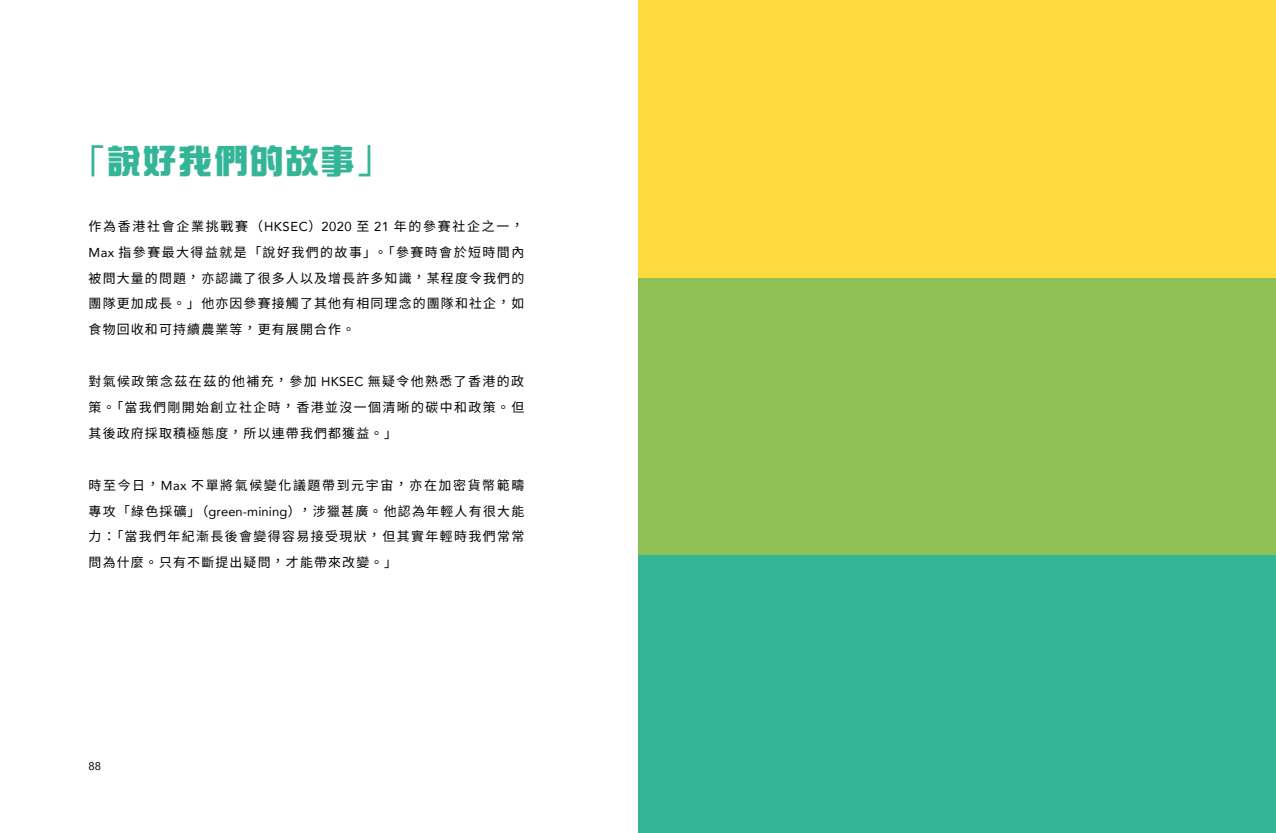
<style>
.page{position:relative;width:1276px;height:833px;background:#fff}
.page>*{position:absolute;margin:0;border:0;box-sizing:border-box;transform-origin:0 0}
.t1{font:700 34.5px "CJ Ngai HK";letter-spacing:.035em;color:#35b597}
.t2{font:13px/25.9px "Noto Sans Hant";letter-spacing:.09em;color:#000;text-align:justify}
.t3{font:11.25px "Avenir";color:#000}
.s1{font-family:"Avenir"}
</style>
<div class="page">
<div style="left:638px;top:555px;width:638px;height:278px;background:#35b597"></div>
<div style="left:638px;top:278px;width:638px;height:277px;background:#8ec055"></div>
<div style="left:638px;top:0;width:638px;height:278px;background:#ffdb3f"></div>
<h1 class="t1" style="left:71px;top:139px;width:321px">「說好我們的故事」</h1>
<p class="t2" style="left:89px;top:213px;width:437px">作為香港社會企業挑戰賽（<span class="s1">HKSEC</span>）<span class="s1">2020</span> 至 <span class="s1">21</span> 年的參賽社企之一，<span class="s1">Max</span> 指參賽最大得益就是「說好我們的故事」。「參賽時會於短時間內被問大量的問題，亦認識了很多人以及增長許多知識，某程度令我們的團隊更加成長。」他亦因參賽接觸了其他有相同理念的團隊和社企，如食物回收和可持續農業等，更有展開合作。</p>
<p class="t2" style="left:89px;top:369px;width:437px">對氣候政策念茲在茲的他補充，參加 <span class="s1">HKSEC</span> 無疑令他熟悉了香港的政策。「當我們剛開始創立社企時，香港並沒一個清晰的碳中和政策。但其後政府採取積極態度，所以連帶我們都獲益。」</p>
<p class="t2" style="left:89px;top:472px;width:437px">時至今日，<span class="s1">Max</span> 不單將氣候變化議題帶到元宇宙，亦在加密貨幣範疇專攻「綠色採礦」（<span class="s1">green-mining</span>），涉獵甚廣。他認為年輕人有很大能力：「當我們年紀漸長後會變得容易接受現狀，但其實年輕時我們常常問為什麼。只有不斷提出疑問，才能帶來改變。」</p>
<p class="t3" style="left:89px;top:757px;width:14px">88</p>
</div>
